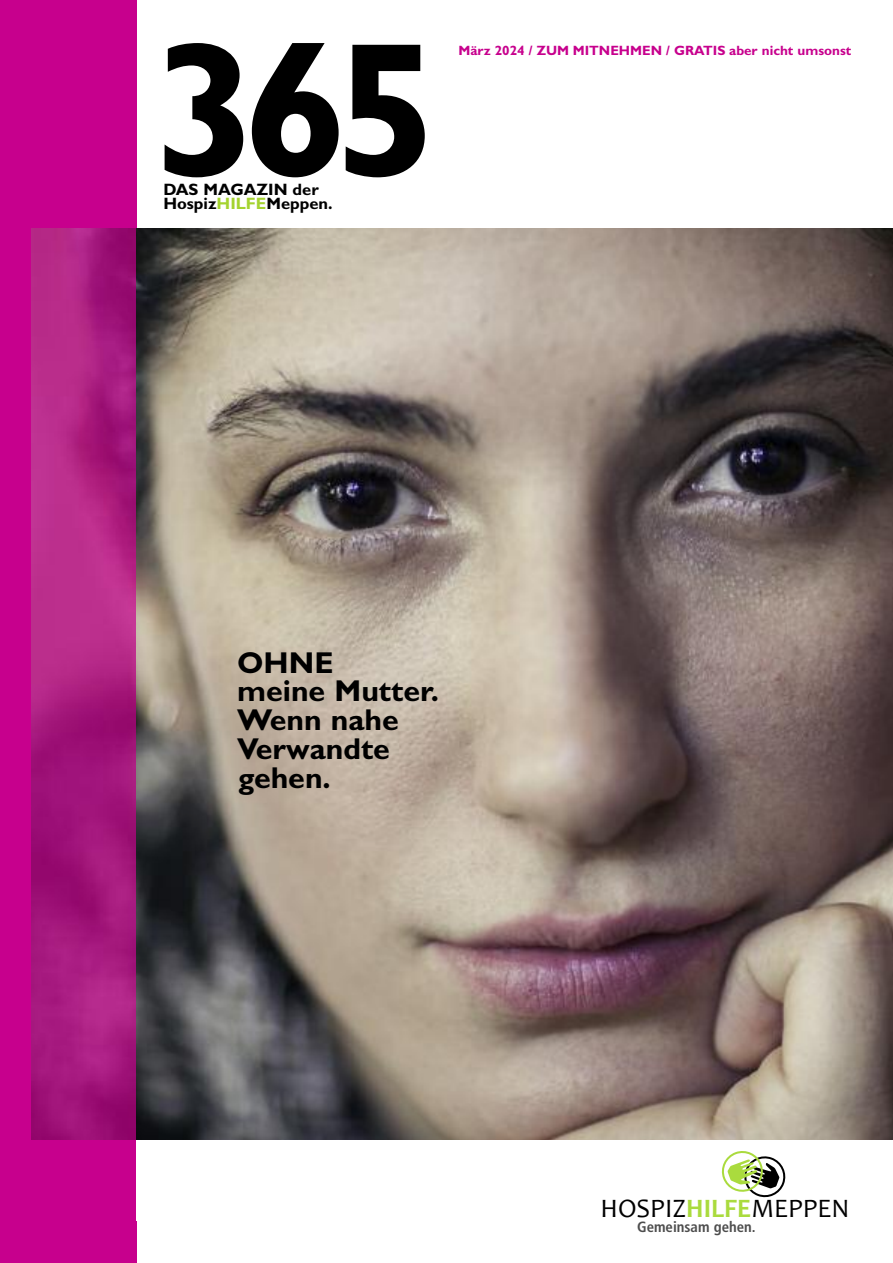
<style>
.page{position:relative;width:893px;height:1263px;background:#fff}
.page>*{position:absolute;margin:0;border:0;box-sizing:border-box;transform-origin:0 0}
.t1{font:700 191.85px "Gill Sans";color:#000}
.t2{font:700 30.3px/28.8px "Gill Sans";color:#000}
.t3{font:26.7px "Candara";color:#000}
.t4{font:700 16.5px "Gill Sans";color:#000}
.t5{font:700 condensed 14.85px "Frutiger";color:#4d4d4d}
.t6{font:700 13.5px "Gill Sans";color:#c7008d}
.s1{color:#a4d32f}
.s2{font-weight:700;color:#aadb3e}
</style>
<div class="page">
<div style="left:0;top:0;width:136px;height:1263px;background:#c7008d"></div>
<img style="left:31px;top:228px;width:862px;height:912px">
<h1 class="t1" style="left:153px;top:38px;width:287px">365</h1>
<p class="t4" style="left:163px;top:197px;width:171px">Hospiz<span class="s1">HILFE</span>Meppen.</p>
<p class="t4" style="left:163px;top:183px;width:157px">DAS MAGAZIN der</p>
<p class="t6" style="left:458px;top:45px;width:394px">März 2024 / ZUM MITNEHMEN / GRATIS aber nicht umsonst</p>
<h2 class="t2" style="left:237px;top:651px;width:203px">OHNE<br>meine Mutter.<br>Wenn nahe<br>Verwandte gehen.</h2>
<h3 class="t3" style="left:601px;top:1191px;width:250px">HOSPIZ<span class="s2">HILFE</span>MEPPEN</h3>
<p class="t5" style="left:637px;top:1220px;width:120px">Gemeinsam gehen.</p>
</div>
